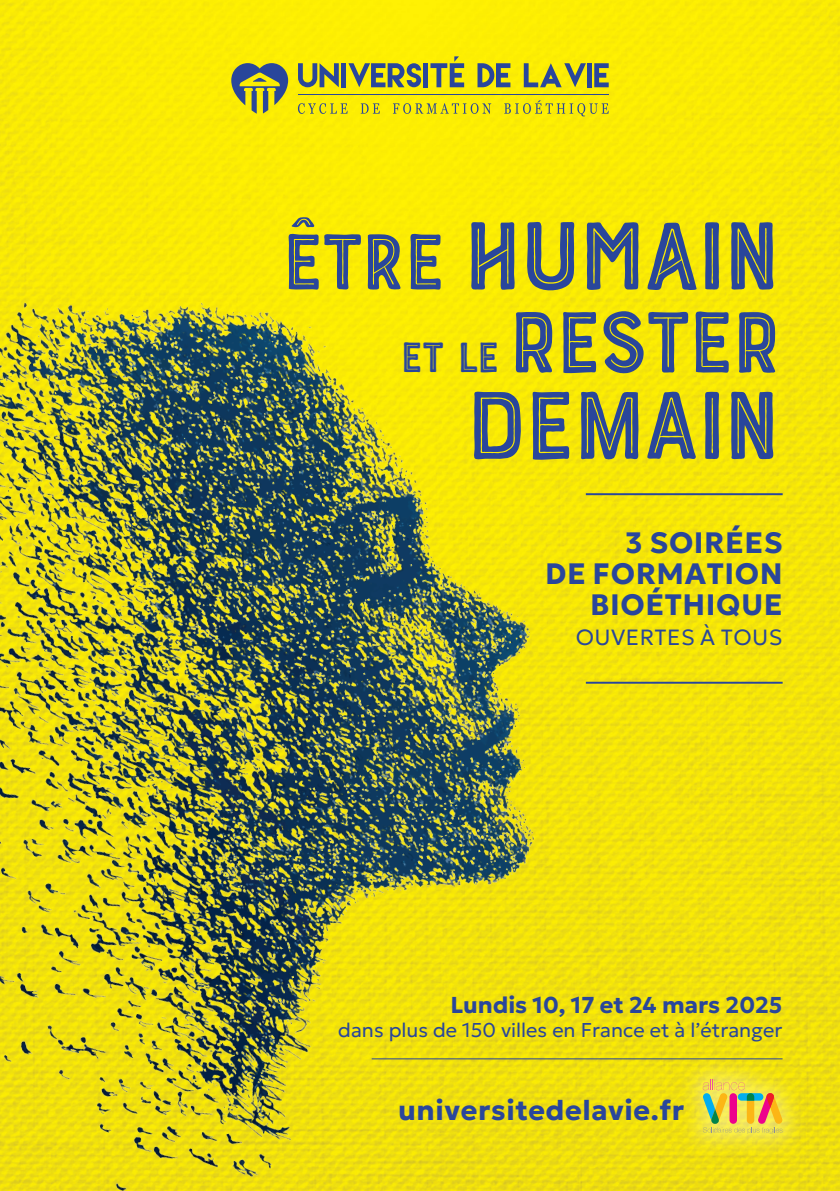
<style>
.page{position:relative;width:840px;height:1191px;background:#fff}
.page>*{position:absolute;margin:0;border:0;box-sizing:border-box;transform-origin:0 0}
.t1{font:101px "Bourton Hand Inline";letter-spacing:-.05em;color:#29469b}
.t2{font:91px "Bourton Hand Inline";letter-spacing:-.05em;color:#29469b}
.t3{font:100 29.4px/30.6px "Geologica";letter-spacing:.02em;color:#29469b;text-align:right}
.t4{font:100 28px "Geologica";letter-spacing:.02em;color:#29469b}
.t5{font:100 23px "Geologica";color:#29469b}
.t6{font:100 22px "Geologica";letter-spacing:.02em;color:#29469b}
.t7{font:100 20px "Geologica";color:#29469b}
.s1{font-size:82.8px}
.s2{font-size:44.4px}
</style>
<div class="page">
<img style="left:0;top:0;width:839px;height:1191px">
<hr style="left:297px;top:94px;width:311px;height:1px;background:#29469b">
<svg style="left:298px;top:103px;width:49px;height:11px"></svg>
<svg style="left:360px;top:103px;width:19px;height:11px"></svg>
<svg style="left:504px;top:100px;width:104px;height:16px;background:#dad21a"></svg>
<svg style="left:392px;top:103px;width:99px;height:11px"></svg>
<hr style="left:423px;top:63px;width:4px;height:24px;background:#29469b">
<svg style="left:298px;top:63px;width:40px;height:24px"></svg>
<svg style="left:348px;top:63px;width:73px;height:24px;background:#8d9652"></svg>
<div style="left:341px;top:63px;width:5px;height:24px;background:#29469b"></div>
<div style="left:586px;top:63px;width:5px;height:24px;background:#29469b"></div>
<svg style="left:523px;top:63px;width:62px;height:24px"></svg>
<svg style="left:594px;top:63px;width:14px;height:24px"></svg>
<svg style="left:477px;top:63px;width:33px;height:24px"></svg>
<svg style="left:430px;top:56px;width:34px;height:31px"></svg>
<svg style="left:231px;top:63px;width:57px;height:51px;background:#949b4d"></svg>
<hr style="left:585px;top:493px;width:197px;height:2px;background:#29469b">
<hr style="left:585px;top:681px;width:197px;height:2px;background:#29469b">
<img style="left:0;top:164px;width:701px;height:1027px">
<div style="left:676px;top:1054px;width:132px;height:106px;background:#fff;opacity:.34"></div>
<svg style="left:702px;top:1079px;width:80px;height:55px;background:#dac058"></svg>
<hr style="left:371px;top:1058px;width:411px;height:1px;background:#29469b">
<h1 class="t1" style="left:281px;top:193px;width:502px"><span class="s1">ÊTRE</span> HUMAIN</h1>
<h2 class="t2" style="left:400px;top:286px;width:384px"><span class="s2">ET LE</span> RESTER</h2>
<h1 class="t1" style="left:464px;top:363px;width:319px">DEMAIN</h1>
<h3 class="t3" style="left:544px;top:525px;width:239px">3 SOIRÉES<br>DE FORMATION<br>BIOÉTHIQUE</h3>
<p class="t6" style="left:575px;top:618px;width:208px">OUVERTES À TOUS</p>
<p class="t5" style="left:450px;top:985px;width:333px">Lundis 10, 17 et 24 mars 2025</p>
<p class="t7" style="left:338px;top:1013px;width:445px">dans plus de 150 villes en France et à l’étranger</p>
<h3 class="t4" style="left:398px;top:1086px;width:287px">universitedelavie.fr</h3>
</div>
